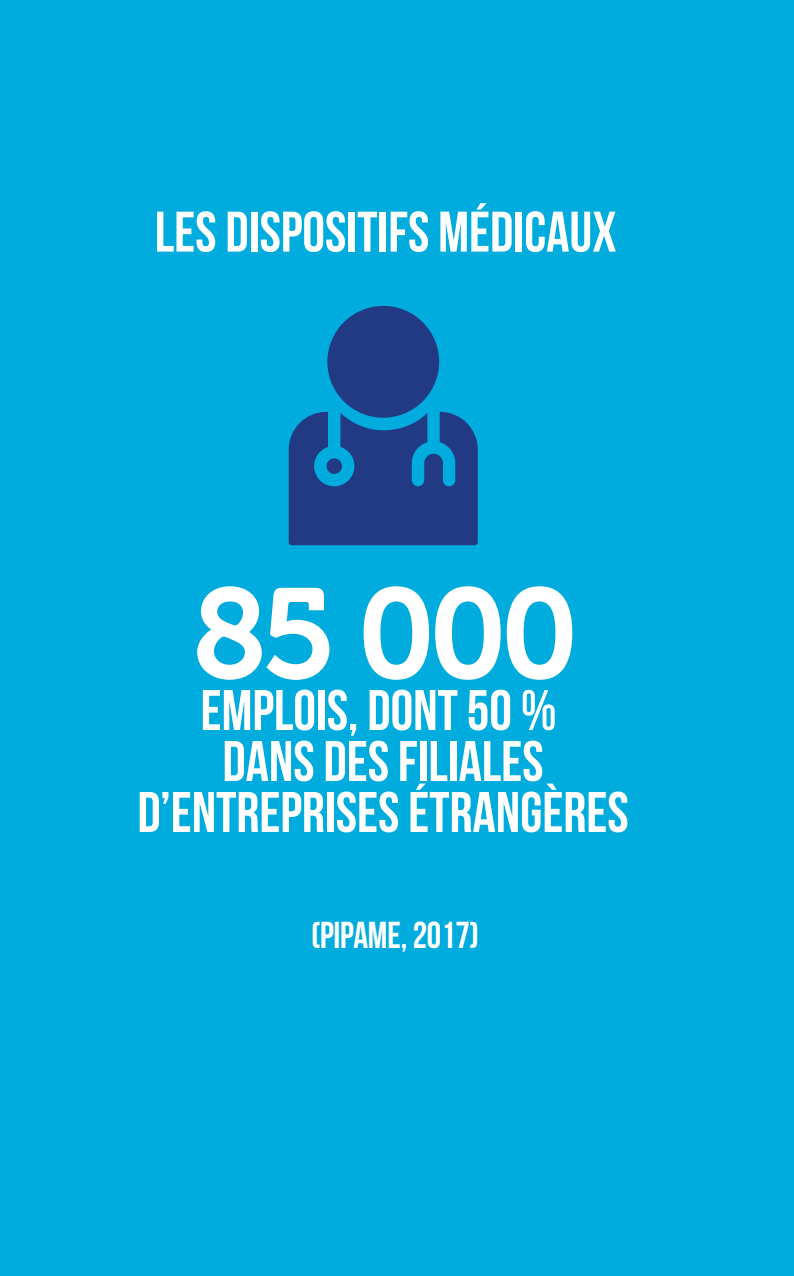
<style>
.page{position:relative;width:794px;height:1276px;background:#00acdd}
.page>*{position:absolute;margin:0;border:0;box-sizing:border-box;transform-origin:0 0}
.t1{font:127.25px "Museo 700";color:#fff}
.t2{font:57px/51px "Bebas Neue";color:#fff;text-align:center}
.Titre_point{font:37.5px "Bebas Neue";letter-spacing:-.005em;color:#fff}
</style>
<div class="page">
<svg style="left:289px;top:306px;width:189px;height:239px"></svg>
<p class="t2" style="left:155px;top:206px;width:463px">LES DISPOSITIFS MÉDICAUX</p>
<p class="t1" style="left:193px;top:563px;width:387px">85 000</p>
<p class="t2" style="left:137px;top:684px;width:493px">EMPLOIS, DONT 50 %<br>DANS DES FILIALES<br>D’ENTREPRISES ÉTRANGÈRES</p>
<p class="Titre_point" style="left:311px;top:914px;width:169px">(PIPAME, 2017)</p>
</div>
